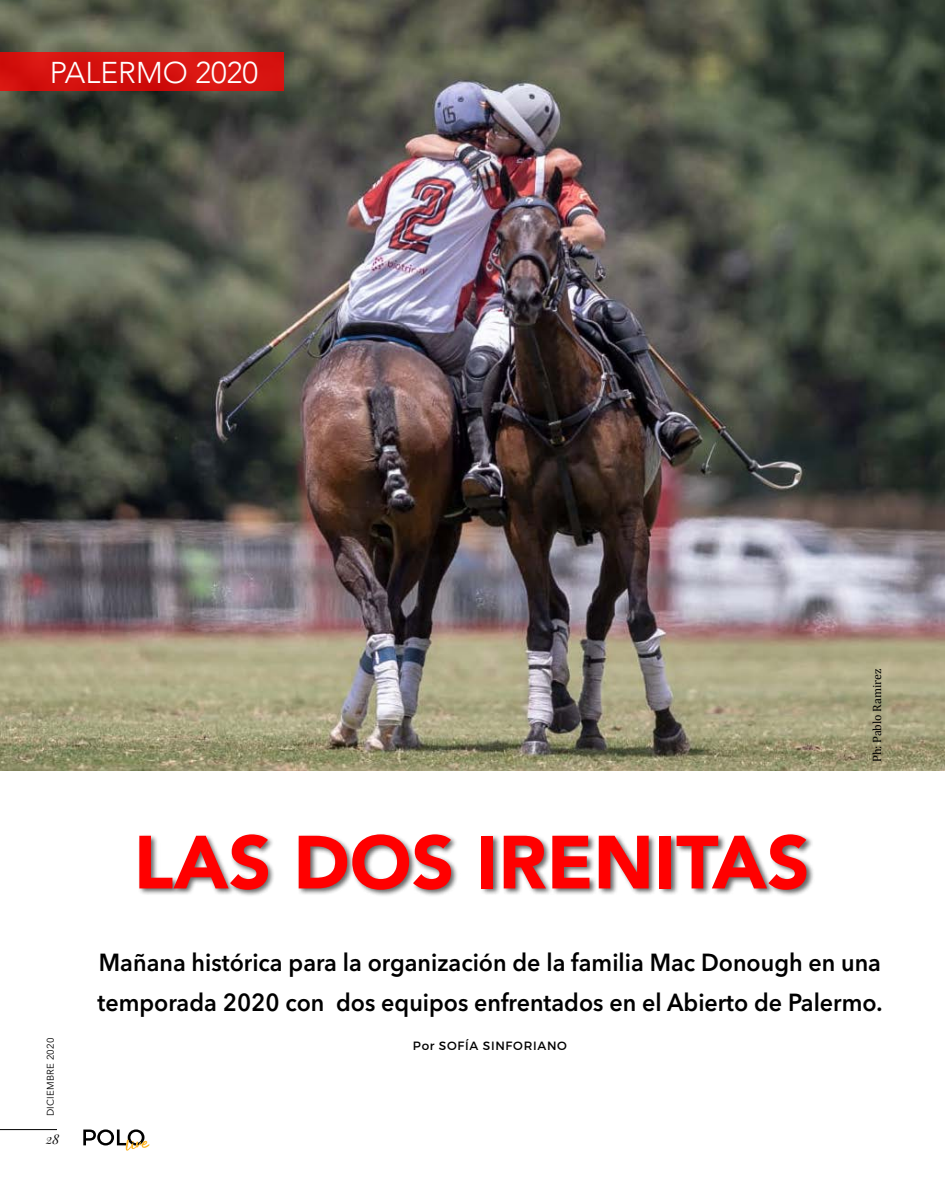
<style>
.page{position:relative;width:945px;height:1182px;background:#fff}
.page>*{position:absolute;margin:0;border:0;box-sizing:border-box;transform-origin:0 0}
.t1{font:900 74.38px "Avenir";color:#f00}
.t2{font:300 30.01px "Avenir";color:#fff}
.t3{font:600 24.5px/39.4px "Avenir Next LT Pro";color:#000;scale:.95 1}
.t4{font:italic 13.12px "Playfair Display";color:#000;scale:.95 1}
.t5{font:12.08px "Cambria";color:#000}
.t6{font:11.99px "Montserrat";letter-spacing:.06em;color:#000}
.t7{font:9.62px "Avenir Next LT Pro";letter-spacing:.025em;color:#000}
</style>
<div class="page">
<div style="left:138px;top:833px;width:677px;height:64px;background:#000;opacity:.6"></div>
<img style="left:0;top:0;width:945px;height:770px">
<div style="left:0;top:52px;width:284px;height:39px;background:#d6130f"></div>
<hr style="left:0;top:1129px;width:57px;height:1px;background:#000">
<svg style="left:83px;top:1129px;width:66px;height:21px"></svg>
<p class="t2" style="left:50px;top:54px;width:210px">PALERMO 2020</p>
<h1 class="t1" style="left:134px;top:798px;width:678px">LAS DOS IRENITAS</h1>
<p class="t5" style="left:870px;top:762px;width:95px;rotate:-90deg">Ph: Pablo Ramirez</p>
<p class="t7" style="left:45px;top:1116px;width:80px;rotate:-90deg">DICIEMBRE 2020</p>
<p class="t4" style="left:46px;top:1128px;width:15px">28</p>
<p class="t3" style="left:98px;top:942px;width:828px">Mañana histórica para la organización de la familia Mac Donough en una temporada 2020 con dos equipos enfrentados en el Abierto de Palermo.</p>
<p class="t6" style="left:413px;top:1038px;width:156px">Por SOFÍA SINFORIANO</p>
</div>
